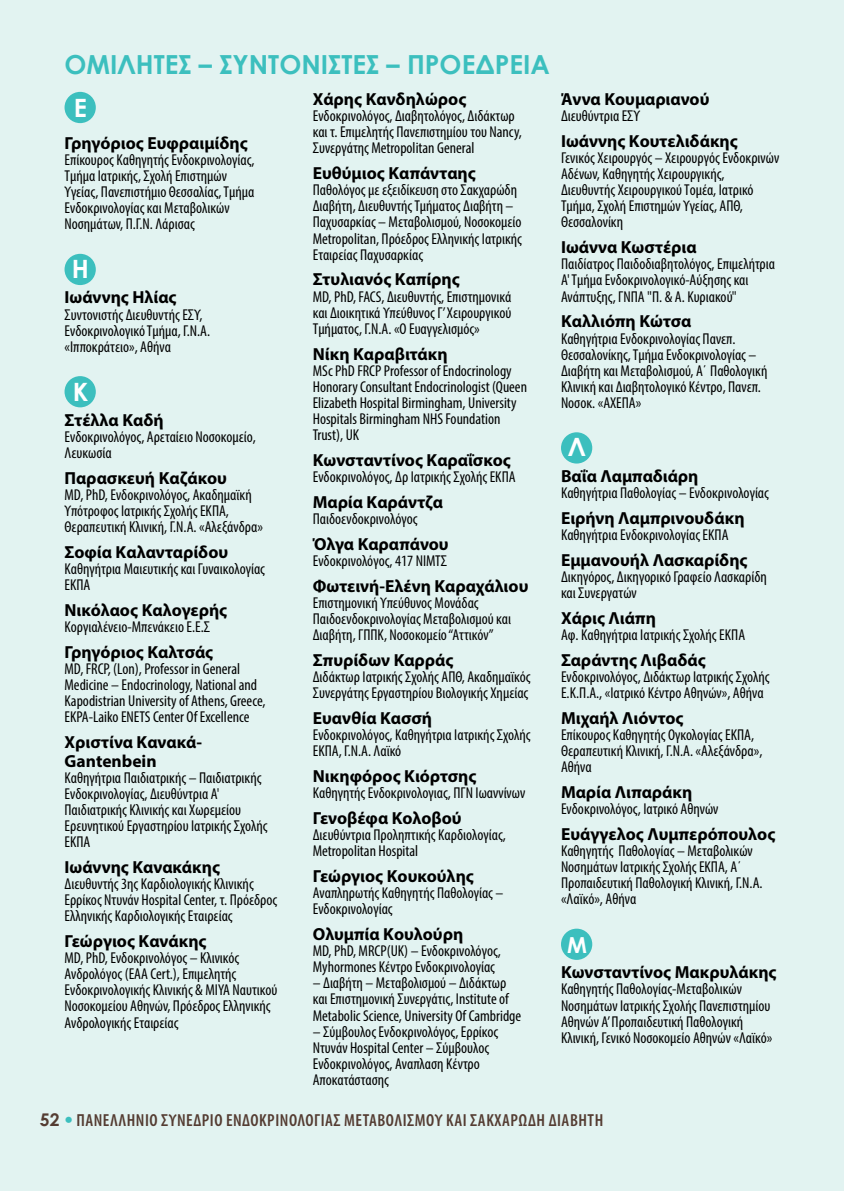
<style>
.page{position:relative;width:844px;height:1191px;background:#fff}
.page>*{position:absolute;margin:0;border:0;box-sizing:border-box;transform-origin:0 0}
.t1{font:700 26.25px "Century Gothic";color:#3cbfbe}
.t2{font:700 25.2px "Century Gothic";color:#fff}
.t3{font:700 22.05px "Century Gothic";color:#fff}
.LISTA_NAMES_END{font:700 17.5px/18.4px "Myriad Pro";color:#000}
.t4{font:600 condensed 17.5px "Myriad Pro";letter-spacing:.03em;color:#543c32}
.LISTA_NAMES_END-2{font:condensed 15.75px/16.1px "Myriad Pro";color:#000}
.s1{font-family:"Century Gothic";font-weight:700;font-stretch:normal}
.s2{font-family:"PF Transport";font-weight:400;font-stretch:normal;color:#3cbfbe}
</style>
<div class="page">
<div style="left:0;top:0;width:843px;height:1191px;background:#e2f3f1"></div>
<div style="left:64px;top:92px;width:32px;height:31px;background:#3cbfbe;border-radius:50%"></div>
<div style="left:64px;top:254px;width:32px;height:31px;background:#3cbfbe;border-radius:50%"></div>
<div style="left:64px;top:376px;width:32px;height:31px;background:#3cbfbe;border-radius:50%"></div>
<div style="left:561px;top:432px;width:31px;height:31px;background:#3cbfbe;border-radius:50%"></div>
<div style="left:561px;top:928px;width:31px;height:32px;background:#3cbfbe;border-radius:50%"></div>
<p class="t1" style="left:64px;top:45px;width:487px">ΟΜΙΛΗΤΈΣ – ΣΥΝΤΟΝΙΣΤΈΣ – ΠΡΟΕΔΡΕΊΑ</p>
<p class="t2" style="left:74px;top:89px;width:15px">Ε</p>
<p class="LISTA_NAMES_END" style="left:64px;top:133px;width:185px">Γρηγόριος Ευφραιμίδης</p>
<p class="LISTA_NAMES_END-2" style="left:64px;top:152px;width:191px">Επίκουρος Καθηγητής Ενδοκρινολογίας, Τμήμα Ιατρικής, Σχολή Επιστημών Υγείας, Πανεπιστήμιο Θεσσαλίας, Τμήμα Ενδοκρινολογίας και Μεταβολικών Νοσημάτων, Π.Γ.Ν. Λάρισας</p>
<p class="t2" style="left:72px;top:250px;width:15px">Η</p>
<p class="LISTA_NAMES_END" style="left:64px;top:288px;width:114px">Ιωάννης Ηλίας</p>
<p class="LISTA_NAMES_END-2" style="left:64px;top:306px;width:147px">Συντονιστής Διευθυντής ΕΣΥ,<br>Ενδοκρινολογικό Τμήμα, Γ.Ν.Α. «Ιπποκράτειο», Αθήνα</p>
<p class="t2" style="left:73px;top:373px;width:17px">Κ</p>
<p class="LISTA_NAMES_END" style="left:64px;top:410px;width:101px">Στέλλα Καδή</p>
<p class="LISTA_NAMES_END-2" style="left:64px;top:428px;width:193px">Ενδοκρινολόγος, Αρεταίειο Νοσοκομείο,<br>Λευκωσία</p>
<p class="LISTA_NAMES_END" style="left:64px;top:468px;width:164px">Παρασκευή Καζάκου</p>
<p class="LISTA_NAMES_END-2" style="left:64px;top:486px;width:200px">ΜD, PhD, Ενδοκρινολόγος, Ακαδημαϊκή<br>Υπότροφος Ιατρικής Σχολής ΕΚΠΑ,<br>Θεραπευτική Κλινική, Γ.Ν.Α. «Αλεξάνδρα»</p>
<p class="LISTA_NAMES_END" style="left:64px;top:542px;width:165px">Σοφία Καλανταρίδου</p>
<p class="LISTA_NAMES_END-2" style="left:64px;top:560px;width:202px">Καθηγήτρια Μαιευτικής και Γυναικολογίας<br>ΕΚΠΑ</p>
<p class="LISTA_NAMES_END" style="left:64px;top:600px;width:164px">Νικόλαος Καλογερής</p>
<p class="LISTA_NAMES_END-2" style="left:64px;top:618px;width:147px">Κοργιαλένειο-Μπενάκειο Ε.Ε.Σ</p>
<p class="LISTA_NAMES_END" style="left:64px;top:642px;width:150px">Γρηγόριος Καλτσάς</p>
<p class="LISTA_NAMES_END-2" style="left:64px;top:660px;width:202px">MD, FRCP, (Lon), Professor in General Medicine – Endocrinology, National and Kapodistrian University of Athens, Greece, EKPA-Laiko ENETS Center Of Excellence</p>
<p class="LISTA_NAMES_END" style="left:64px;top:732px;width:139px">Χριστίνα Κανακά-<br>Gantenbein</p>
<p class="LISTA_NAMES_END-2" style="left:64px;top:769px;width:204px">Καθηγήτρια Παιδιατρικής – Παιδιατρικής<br>Ενδοκρινολογίας, Διευθύντρια Α'<br>Παιδιατρικής Κλινικής και Χωρεμείου<br>Ερευνητικού Εργαστηρίου Ιατρικής Σχολής<br>ΕΚΠΑ</p>
<p class="LISTA_NAMES_END" style="left:64px;top:857px;width:157px">Ιωάννης Κανακάκης</p>
<p class="LISTA_NAMES_END-2" style="left:64px;top:875px;width:214px">Διευθυντής 3ης Καρδιολογικής Κλινικής<br>Ερρίκος Ντυνάν Hospital Center, τ. Πρόεδρος<br>Ελληνικής Καρδιολογικής Εταιρείας</p>
<p class="LISTA_NAMES_END" style="left:64px;top:931px;width:143px">Γεώργιος Κανάκης</p>
<p class="LISTA_NAMES_END-2" style="left:64px;top:949px;width:214px">MD, PhD, Ενδοκρινολόγος – Κλινικός Ανδρολόγος (EAA Cert.), Επιμελητής Ενδοκρινολογικής Κλινικής &amp; MIYA Ναυτικού Νοσοκομείου Αθηνών, Πρόεδρος Ελληνικής Ανδρολογικής Εταιρείας</p>
<p class="LISTA_NAMES_END" style="left:313px;top:89px;width:155px">Χάρης Κανδηλώρος</p>
<p class="LISTA_NAMES_END-2" style="left:313px;top:108px;width:210px">Ενδοκρινολόγος, Διαβητολόγος, Διδάκτωρ και τ. Επιμελητής Πανεπιστημίου του Nancy,<br>Συνεργάτης Metropolitan General</p>
<p class="LISTA_NAMES_END" style="left:313px;top:163px;width:164px">Ευθύμιος Καπάνταης</p>
<p class="LISTA_NAMES_END-2" style="left:313px;top:182px;width:211px">Παθολόγος με εξειδίκευση στο Σακχαρώδη Διαβήτη, Διευθυντής Τμήματος Διαβήτη – Παχυσαρκίας – Μεταβολισμού, Νοσοκομείο Metropolitan, Πρόεδρος Ελληνικής Ιατρικής Εταιρείας Παχυσαρκίας</p>
<p class="LISTA_NAMES_END" style="left:313px;top:270px;width:149px">Στυλιανός Καπίρης</p>
<p class="LISTA_NAMES_END-2" style="left:313px;top:288px;width:200px;text-align:justify">MD, PhD, FACS, Διευθυντής, Επιστημονικά και Διοικητικά Υπεύθυνος Γ’ Χειρουργικού Τμήματος, Γ.Ν.Α. «Ο Ευαγγελισμός»</p>
<p class="LISTA_NAMES_END" style="left:313px;top:344px;width:136px">Νίκη Kαραβιτάκη</p>
<p class="LISTA_NAMES_END-2" style="left:313px;top:362px;width:216px">MSc PhD FRCP Professor of Endocrinology Honorary Consultant Endocrinologist (Queen Elizabeth Hospital Birmingham, University Hospitals Birmingham NHS Foundation Trust), UK</p>
<p class="LISTA_NAMES_END" style="left:313px;top:450px;width:199px">Κωνσταντίνος Καραΐσκος</p>
<p class="LISTA_NAMES_END-2" style="left:313px;top:468px;width:204px">Ενδοκρινολόγος, Δρ Ιατρικής Σχολής ΕΚΠΑ</p>
<p class="LISTA_NAMES_END" style="left:313px;top:492px;width:132px">Μαρία Καράντζα</p>
<p class="LISTA_NAMES_END-2" style="left:313px;top:510px;width:106px">Παιδοενδοκρινολόγος</p>
<p class="LISTA_NAMES_END" style="left:313px;top:534px;width:137px">Όλγα Καραπάνου</p>
<p class="LISTA_NAMES_END-2" style="left:313px;top:552px;width:136px">Ενδοκρινολόγος, 417 ΝΙΜΤΣ</p>
<p class="LISTA_NAMES_END" style="left:313px;top:576px;width:217px">Φωτεινή-Ελένη Καραχάλιου</p>
<p class="LISTA_NAMES_END-2" style="left:313px;top:594px;width:200px">Επιστημονική Υπεύθυνος Μονάδας<br>Παιδοενδοκρινολογίας Μεταβολισμού και<br>Διαβήτη, ΓΠΠΚ, Νοσοκομείο “Aττικόν”</p>
<p class="LISTA_NAMES_END" style="left:313px;top:650px;width:142px">Σπυρίδων Kαρράς</p>
<p class="LISTA_NAMES_END-2" style="left:313px;top:668px;width:219px">Διδάκτωρ Ιατρικής Σχολής ΑΠΘ, Ακαδημαϊκός<br>Συνεργάτης Εργαστηρίου Βιολογικής Χημείας</p>
<p class="LISTA_NAMES_END" style="left:313px;top:708px;width:121px">Ευανθία Κασσή</p>
<p class="LISTA_NAMES_END-2" style="left:313px;top:726px;width:219px">Ενδοκρινολόγος, Καθηγήτρια Ιατρικής Σχολής<br>ΕΚΠΑ, Γ.Ν.Α. Λαϊκό</p>
<p class="LISTA_NAMES_END" style="left:313px;top:766px;width:165px">Νικηφόρος Κιόρτσης</p>
<p class="LISTA_NAMES_END-2" style="left:313px;top:784px;width:214px">Καθηγητής Ενδοκρινολογιας, ΠΓΝ Ιωαννίνων</p>
<p class="LISTA_NAMES_END" style="left:313px;top:808px;width:150px">Γενοβέφα Κολοβού</p>
<p class="LISTA_NAMES_END-2" style="left:313px;top:826px;width:194px">Διευθύντρια Προληπτικής Καρδιολογίας,<br>Metropolitan Hospital</p>
<p class="LISTA_NAMES_END" style="left:313px;top:866px;width:163px">Γεώργιος Κουκούλης</p>
<p class="LISTA_NAMES_END-2" style="left:313px;top:884px;width:192px">Αναπληρωτής Καθηγητής Παθολογίας –<br>Ενδοκρινολογίας</p>
<p class="LISTA_NAMES_END" style="left:313px;top:924px;width:152px">Ολυμπία Κουλούρη</p>
<p class="LISTA_NAMES_END-2" style="left:313px;top:942px;width:190px">MD, PhD, MRCP(UK) – Ενδοκρινολόγος,<br>Myhormones Κέντρο Ενδοκρινολογίας</p>
<p class="LISTA_NAMES_END-2" style="left:313px;top:975px;width:210px">– Διαβήτη – Μεταβολισμού – Διδάκτωρ και Επιστημονική Συνεργάτις, Institute of<br>Metabolic Science, University Of Cambridge</p>
<p class="LISTA_NAMES_END-2" style="left:313px;top:1023px;width:187px">– Σύμβουλος Ενδοκρινολόγος, Ερρίκος<br>Ντυνάν Hospital Center – Σύμβουλος<br>Ενδοκρινολόγος, Αναπλαση Κέντρο<br>Αποκατάστασης</p>
<p class="LISTA_NAMES_END" style="left:561px;top:89px;width:150px">Άννα Κουμαριανού</p>
<p class="LISTA_NAMES_END-2" style="left:561px;top:108px;width:81px">Διευθύντρια ΕΣΥ</p>
<p class="LISTA_NAMES_END" style="left:561px;top:131px;width:178px">Ιωάννης Κουτελιδάκης</p>
<p class="LISTA_NAMES_END-2" style="left:561px;top:150px;width:220px">Γενικός Χειρουργός – Χειρουργός Ενδοκρινών Αδένων, Καθηγητής Χειρουργικής, Διευθυντής Χειρουργικού Τομέα, Ιατρικό Τμήμα, Σχολή Επιστημών Υγείας, ΑΠΘ, Θεσσαλονίκη</p>
<p class="LISTA_NAMES_END" style="left:561px;top:238px;width:137px">Ιωάννα Κωστέρια</p>
<p class="LISTA_NAMES_END-2" style="left:561px;top:256px;width:215px">Παιδίατρος Παιδοδιαβητολόγος, Επιμελήτρια<br>Α' Τμήμα Ενδοκρινολογικό-Αύξησης και<br>Ανάπτυξης, ΓΝΠΑ "Π. &amp; Α. Κυριακού"</p>
<p class="LISTA_NAMES_END" style="left:561px;top:312px;width:132px">Καλλιόπη Κώτσα</p>
<p class="LISTA_NAMES_END-2" style="left:561px;top:330px;width:208px">Καθηγήτρια Ενδοκρινολογίας Πανεπ.<br>Θεσσαλονίκης, Τμήμα Ενδοκρινολογίας – Διαβήτη και Μεταβολισμού, Α΄ Παθολογική Κλινική και Διαβητολογικό Κέντρο, Πανεπ.<br>Νοσοκ. «ΑΧΕΠΑ»</p>
<p class="t2" style="left:568px;top:428px;width:19px">Λ</p>
<p class="LISTA_NAMES_END" style="left:561px;top:466px;width:139px">Βαΐα Λαμπαδιάρη</p>
<p class="LISTA_NAMES_END-2" style="left:561px;top:484px;width:209px">Καθηγήτρια Παθολογίας – Ενδοκρινολογίας</p>
<p class="LISTA_NAMES_END" style="left:561px;top:508px;width:185px">Ειρήνη Λαμπρινουδάκη</p>
<p class="LISTA_NAMES_END-2" style="left:561px;top:526px;width:169px">Καθηγήτρια Ενδοκρινολογίας ΕΚΠΑ</p>
<p class="LISTA_NAMES_END" style="left:561px;top:550px;width:188px">Εμμανουήλ Λασκαρίδης</p>
<p class="LISTA_NAMES_END-2" style="left:561px;top:568px;width:207px">Δικηγόρος, Δικηγορικό Γραφείο Λασκαρίδη και Συνεργατών</p>
<p class="LISTA_NAMES_END" style="left:561px;top:608px;width:96px">Χάρις Λιάπη</p>
<p class="LISTA_NAMES_END-2" style="left:561px;top:626px;width:186px">Αφ. Καθηγήτρια Ιατρικής Σχολής ΕΚΠΑ</p>
<p class="LISTA_NAMES_END" style="left:561px;top:650px;width:146px">Σαράντης Λιβαδάς</p>
<p class="LISTA_NAMES_END-2" style="left:561px;top:668px;width:210px">Ενδοκρινολόγος, Διδάκτωρ Ιατρικής Σχολής<br>Ε.Κ.Π.Α., «Ιατρικό Κέντρο Αθηνών», Αθήνα</p>
<p class="LISTA_NAMES_END" style="left:561px;top:708px;width:124px">Μιχαήλ Λιόντος</p>
<p class="LISTA_NAMES_END-2" style="left:561px;top:726px;width:203px">Επίκουρος Καθηγητής Ογκολογίας ΕΚΠΑ,<br>Θεραπευτική Κλινική, Γ.Ν.Α. «Αλεξάνδρα»,<br>Αθήνα</p>
<p class="LISTA_NAMES_END" style="left:561px;top:782px;width:133px">Μαρία Λιπαράκη</p>
<p class="LISTA_NAMES_END-2" style="left:561px;top:800px;width:159px">Ενδοκρινολόγος, Ιατρικό Αθηνών</p>
<p class="LISTA_NAMES_END" style="left:561px;top:824px;width:216px">Ευάγγελος Λυμπερόπουλος</p>
<p class="LISTA_NAMES_END-2" style="left:561px;top:842px;width:203px">Καθηγητής Παθολογίας – Μεταβολικών<br>Νοσημάτων Ιατρικής Σχολής ΕΚΠΑ, Α΄<br>Προπαιδευτική Παθολογική Κλινική, Γ.Ν.Α. «Λαϊκό», Αθήνα</p>
<p class="t3" style="left:567px;top:927px;width:21px">Μ</p>
<p class="LISTA_NAMES_END" style="left:561px;top:962px;width:217px">Κωνσταντίνος Μακρυλάκης</p>
<p class="LISTA_NAMES_END-2" style="left:561px;top:981px;width:213px">Καθηγητής Παθολογίας-Μεταβολικών Νοσημάτων Ιατρικής Σχολής Πανεπιστημίου Αθηνών Α’ Προπαιδευτική Παθολογική Κλινική, Γενικό Νοσοκομείο Αθηνών «Λαϊκό»</p>
<p class="t4" style="left:40px;top:1109px;width:563px"><span class="s1">52</span> <span class="s2">•</span> ΠΑΝΕΛΛΉΝΙΟ ΣΥΝΈΔΡΙΟ ΕΝΔΟΚΡΙΝΟΛΟΓΊΑΣ ΜΕΤΑΒΟΛΙΣΜΟΎ ΚΑΙ ΣΑΚΧΑΡΏΔΗ ΔΙΑΒΗΤΗ</p>
</div>
